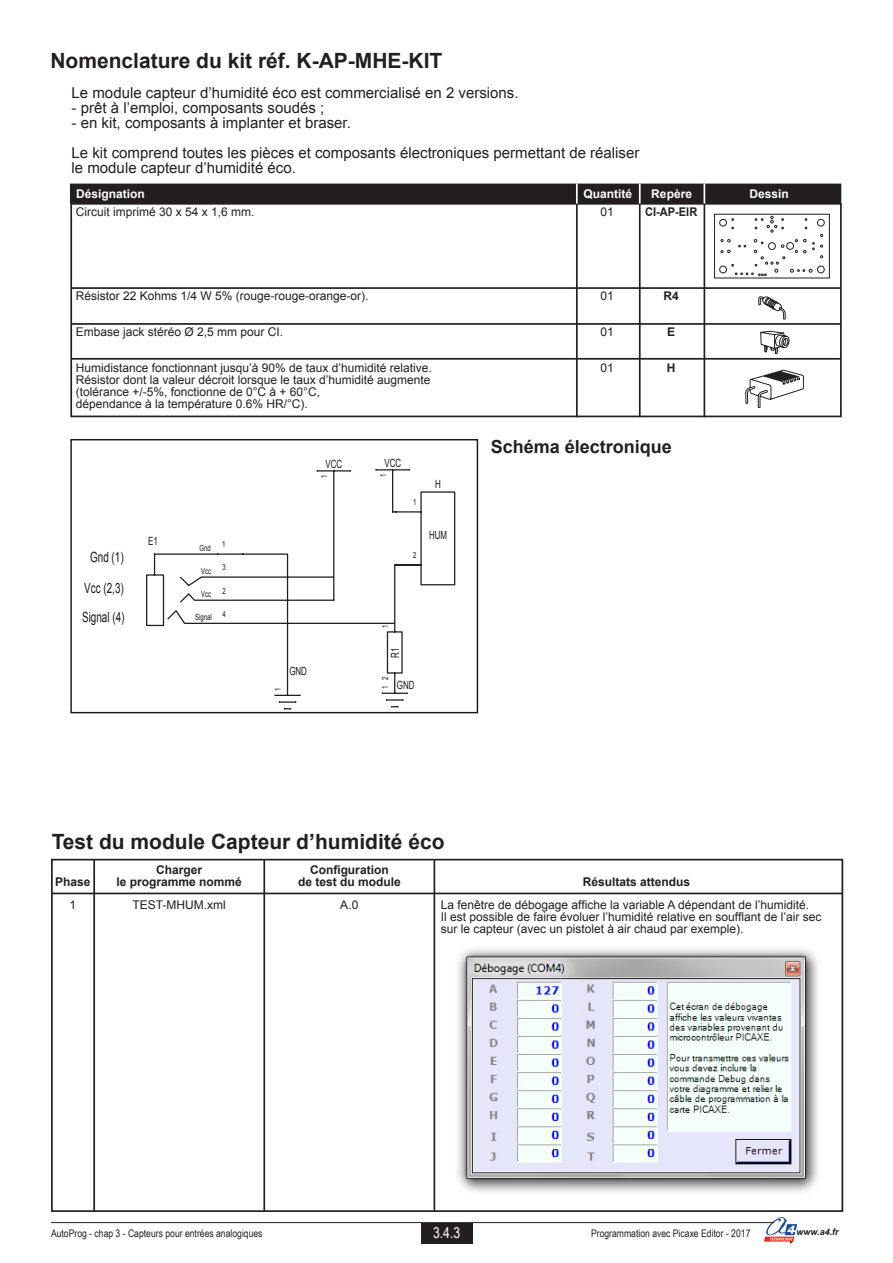
<style>
.page{position:relative;width:893px;height:1263px;background:#fff}
.page>*{position:absolute;margin:0;border:0;box-sizing:border-box;transform-origin:0 0}
.t1{font:700 21px "Arial";color:#231f20}
.t2{font:700 18px "Arial";color:#231f20}
.t3{font:15px "Arial";color:#231f20}
.t4{font:15px "Arial Narrow";color:#fff}
.t5{font:14.1px/29.4px "Arial";color:#1a171c;scale:.7 1}
.t6{font:12px/12px "Arial";color:#231f20}
.t7{font:700 12px "Arial";color:#231f20}
.t8{font:700 12px "Arial";color:#fff}
.t9{font:700 12px "Arial";color:#231f20;scale:.92 1}
.t10{font:11.25px "Arial";color:#1a171c;scale:.7 1}
.t11{font:10.5px "Arial Narrow";color:#231f20}
.t12{font:italic 700 9px "Arial";color:#231f20}
.t13{font:8.55px "Arial";color:#1a171c;scale:.7 1}
</style>
<div class="page">
<img style="left:764px;top:1217px;width:32px;height:27px">
<hr style="left:51px;top:1222px;width:723px;height:1px;background:#231f20">
<div style="left:421px;top:1223px;width:51px;height:20px;background:#231f20"></div>
<div style="left:70px;top:203px;width:772px;height:214px;border:2px solid #231f20"></div>
<div style="left:71px;top:184px;width:769px;height:19px;background:#231f20"></div>
<div style="left:70px;top:184px;width:771px;height:20px;border:2px solid #231f20"></div>
<svg style="left:758px;top:296px;width:28px;height:24px"></svg>
<svg style="left:760px;top:331px;width:29px;height:23px"></svg>
<hr style="left:71px;top:287px;width:770px;height:2px;background:#231f20">
<hr style="left:71px;top:323px;width:770px;height:2px;background:#231f20">
<hr style="left:71px;top:358px;width:770px;height:2px;background:#231f20">
<hr style="left:576px;top:204px;width:2px;height:213px;background:#231f20">
<hr style="left:576px;top:184px;width:2px;height:20px;background:#fff">
<hr style="left:639px;top:204px;width:2px;height:213px;background:#231f20">
<hr style="left:639px;top:184px;width:2px;height:20px;background:#fff">
<hr style="left:703px;top:204px;width:2px;height:213px;background:#231f20">
<hr style="left:703px;top:184px;width:2px;height:20px;background:#fff">
<svg style="left:714px;top:214px;width:116px;height:64px"></svg>
<svg style="left:745px;top:370px;width:59px;height:38px"></svg>
<svg style="left:146px;top:469px;width:310px;height:241px"></svg>
<div style="left:70px;top:439px;width:408px;height:274px;border:1px solid #1a171c"></div>
<div style="left:51px;top:859px;width:792px;height:353px;border:2px solid #231f20"></div>
<hr style="left:52px;top:892px;width:791px;height:2px;background:#231f20">
<hr style="left:93px;top:859px;width:2px;height:352px;background:#231f20">
<hr style="left:263px;top:859px;width:2px;height:352px;background:#231f20">
<hr style="left:433px;top:859px;width:2px;height:352px;background:#231f20">
<img style="left:457px;top:949px;width:361px;height:243px">
<p class="t1" style="left:50px;top:46px;width:394px">Nomenclature du kit réf. K-AP-MHE-KIT</p>
<p class="t3" style="left:72px;top:83px;width:448px">Le module capteur d’humidité éco est commercialisé en 2 versions.</p>
<p class="t3" style="left:72px;top:98px;width:254px">- prêt à l’emploi, composants soudés ;</p>
<p class="t3" style="left:72px;top:113px;width:281px">- en kit, composants à implanter et braser.</p>
<p class="t3" style="left:72px;top:143px;width:569px">Le kit comprend toutes les pièces et composants électroniques permettant de réaliser</p>
<p class="t3" style="left:72px;top:158px;width:226px">le module capteur d’humidité éco.</p>
<p class="t8" style="left:76px;top:186px;width:70px">Désignation</p>
<p class="t8" style="left:583px;top:186px;width:50px">Quantité</p>
<p class="t8" style="left:651px;top:186px;width:42px">Repère</p>
<p class="t8" style="left:750px;top:186px;width:41px">Dessin</p>
<p class="t6" style="left:76px;top:206px;width:180px">Circuit imprimé 30 x 54 x 1,6 mm.</p>
<p class="t6" style="left:601px;top:206px;width:15px">01</p>
<p class="t9" style="left:645px;top:204px;width:58px">CI-AP-EIR</p>
<p class="t6" style="left:76px;top:290px;width:294px">Résistor 22 Kohms 1/4 W 5% (rouge-rouge-orange-or).</p>
<p class="t6" style="left:601px;top:290px;width:15px">01</p>
<p class="t7" style="left:664px;top:288px;width:17px">R4</p>
<p class="t6" style="left:76px;top:326px;width:209px">Embase jack stéréo Ø 2,5 mm pour CI.</p>
<p class="t6" style="left:601px;top:326px;width:15px">01</p>
<p class="t7" style="left:667px;top:324px;width:10px">E</p>
<p class="t6" style="left:76px;top:362px;width:358px">Humidistance fonctionnant jusqu’à 90% de taux d’humidité relative.</p>
<p class="t6" style="left:601px;top:362px;width:15px">01</p>
<p class="t7" style="left:667px;top:360px;width:10px">H</p>
<p class="t6" style="left:76px;top:374px;width:356px">Résistor dont la valeur décroit lorsque le taux d’humidité augmente</p>
<p class="t6" style="left:76px;top:386px;width:246px">(tolérance +/-5%, fonctionne de 0°C à + 60°C,</p>
<p class="t6" style="left:76px;top:398px;width:234px">dépendance à la température 0.6% HR/°C).</p>
<p class="t5" style="left:90px;top:542px;width:49px">Gnd (1)</p>
<p class="t5" style="left:82px;top:573px;width:62px">Vcc (2,3)<br>Signal (4)</p>
<p class="t10" style="left:148px;top:533px;width:15px">E1</p>
<p class="t13" style="left:200px;top:542px;width:18px">Gnd</p>
<p class="t13" style="left:222px;top:539px;width:6px">1</p>
<p class="t13" style="left:201px;top:565px;width:16px">Vcc</p>
<p class="t13" style="left:223px;top:562px;width:6px">3</p>
<p class="t13" style="left:201px;top:588px;width:16px">Vcc</p>
<p class="t13" style="left:223px;top:585px;width:6px">2</p>
<p class="t13" style="left:195px;top:611px;width:25px">Signal</p>
<p class="t13" style="left:223px;top:608px;width:6px">4</p>
<p class="t10" style="left:326px;top:457px;width:25px">VCC</p>
<p class="t13" style="left:319px;top:478px;width:6px;rotate:-90deg">1</p>
<p class="t13" style="left:272px;top:691px;width:6px;rotate:-90deg">1</p>
<p class="t10" style="left:289px;top:663px;width:27px">GND</p>
<p class="t10" style="left:384px;top:456px;width:25px">VCC</p>
<p class="t13" style="left:377px;top:477px;width:6px;rotate:-90deg">1</p>
<p class="t13" style="left:413px;top:497px;width:6px">1</p>
<p class="t13" style="left:413px;top:550px;width:6px">2</p>
<p class="t10" style="left:435px;top:477px;width:10px">H</p>
<p class="t10" style="left:429px;top:528px;width:27px">HUM</p>
<p class="t13" style="left:379px;top:627px;width:6px;rotate:-90deg">1</p>
<p class="t10" style="left:388px;top:658px;width:16px;rotate:-90deg">R1</p>
<p class="t13" style="left:379px;top:680px;width:6px;rotate:-90deg">2</p>
<p class="t13" style="left:379px;top:689px;width:6px;rotate:-90deg">1</p>
<p class="t10" style="left:397px;top:678px;width:27px">GND</p>
<p class="t2" style="left:491px;top:434px;width:183px">Schéma électronique</p>
<p class="t1" style="left:52px;top:828px;width:394px">Test du module Capteur d’humidité éco</p>
<p class="t7" style="left:156px;top:862px;width:48px">Charger</p>
<p class="t7" style="left:310px;top:862px;width:80px">Configuration</p>
<p class="t7" style="left:55px;top:874px;width:37px">Phase</p>
<p class="t7" style="left:117px;top:874px;width:127px">le programme nommé</p>
<p class="t7" style="left:298px;top:874px;width:104px">de test du module</p>
<p class="t7" style="left:583px;top:874px;width:109px">Résultats attendus</p>
<p class="t6" style="left:70px;top:898px;width:8px">1</p>
<p class="t6" style="left:133px;top:898px;width:95px">TEST-MHUM.xml</p>
<p class="t6" style="left:340px;top:898px;width:20px">A.0</p>
<p class="t6" style="left:441px;top:898px;width:370px">La fenêtre de débogage affiche la variable A dépendant de l’humidité.</p>
<p class="t6" style="left:441px;top:910px;width:382px">Il est possible de faire évoluer l’humidité relative en soufflant de l’air sec sur le capteur (avec un pistolet à air chaud par exemple).</p>
<p class="t4" style="left:433px;top:1222px;width:29px">3.4.3</p>
<p class="t11" style="left:591px;top:1226px;width:161px">Programmation avec Picaxe Editor - 2017</p>
<p class="t11" style="left:51px;top:1226px;width:213px">AutoProg - chap 3 - Capteurs pour entrées analogiques</p>
<p class="t12" style="left:796px;top:1226px;width:44px">www.a4.fr</p>
</div>
